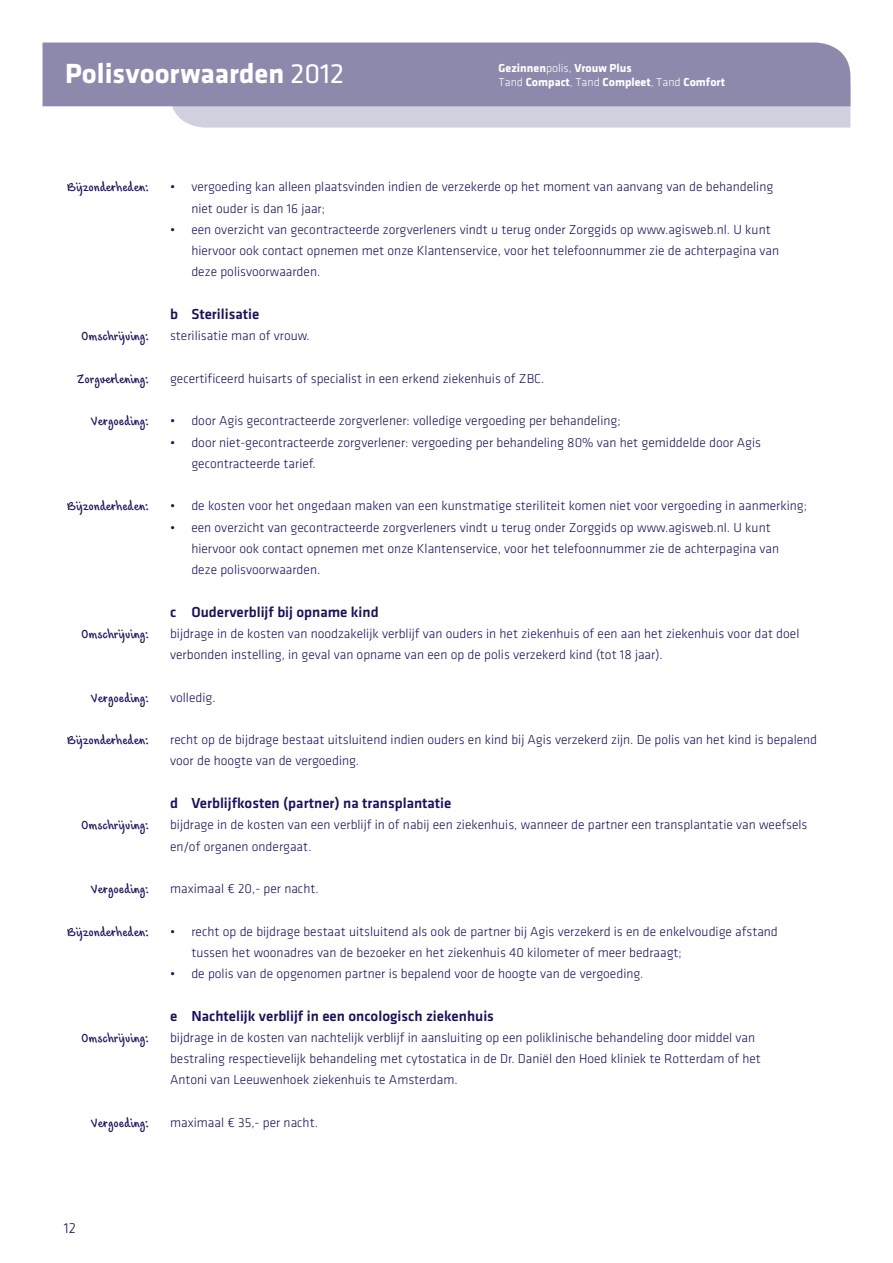
<style>
.page{position:relative;width:893px;height:1263px;background:#fff}
.page>*{position:absolute;margin:0;border:0;box-sizing:border-box;transform-origin:0 0}
.t1{font:700 28.8px "Agis Klavika";color:#fff}
.t2{font:500 15px "Agis Klavika";color:#1a125a}
.t3{font:300 15px "Agis Klavika";color:#1a125a}
.t4{font:300 13.5px/21.3px "Agis Klavika";color:#1a125a}
.t5{font:13.5px "Agis Script";color:#1a125a}
.t6{font:700 12px/14.4px "Agis Klavika";color:#fff}
.s1{font-weight:400}
.s2{font-weight:300}
</style>
<div class="page">
<svg style="left:170px;top:106px;width:680px;height:22px;background:#d1d0de"></svg>
<div style="left:43px;top:43px;width:807px;height:63px;background:#8d89ac"></div>
<h1 class="t1" style="left:65px;top:52px;width:281px">Polisvoorwaarden <span class="s1">2012</span></h1>
<p class="t6" style="left:499px;top:60px;width:228px">Gezinnen<span class="s2">polis,</span> Vrouw Plus<br><span class="s2">Tand</span> Compact<span class="s2">, Tand</span> Compleet<span class="s2">, Tand</span> Comfort</p>
<p class="t5" style="left:67px;top:178px;width:83px">Bijzonderheden:</p>
<p class="t4" style="left:191px;top:176px;width:583px;text-indent:-21px">• vergoeding kan alleen plaatsvinden indien de verzekerde op het moment van aanvang van de behandeling niet ouder is dan 16 jaar;</p>
<p class="t4" style="left:191px;top:219px;width:589px;text-indent:-21px">• een overzicht van gecontracteerde zorgverleners vindt u terug onder Zorggids op www.agisweb.nl. U kunt hiervoor ook contact opnemen met onze Klantenservice, voor het telefoonnummer zie de achterpagina van deze polisvoorwaarden.</p>
<p class="t2" style="left:170px;top:304px;width:91px">b Sterilisatie</p>
<p class="t5" style="left:81px;top:327px;width:69px">Omschrijving:</p>
<p class="t4" style="left:170px;top:325px;width:141px">sterilisatie man of vrouw.</p>
<p class="t5" style="left:77px;top:369px;width:73px">Zorgverlening:</p>
<p class="t4" style="left:170px;top:367px;width:376px">gecertificeerd huisarts of specialist in een erkend ziekenhuis of ZBC.</p>
<p class="t5" style="left:91px;top:412px;width:59px">Vergoeding:</p>
<p class="t4" style="left:170px;top:410px;width:452px">• door Agis gecontracteerde zorgverlener: volledige vergoeding per behandeling;</p>
<p class="t4" style="left:191px;top:431px;width:571px;text-indent:-21px">• door niet-gecontracteerde zorgverlener: vergoeding per behandeling 80% van het gemiddelde door Agis gecontracteerde tarief.</p>
<p class="t5" style="left:67px;top:497px;width:83px">Bijzonderheden:</p>
<p class="t4" style="left:170px;top:495px;width:638px">• de kosten voor het ongedaan maken van een kunstmatige steriliteit komen niet voor vergoeding in aanmerking;</p>
<p class="t4" style="left:191px;top:516px;width:589px;text-indent:-21px">• een overzicht van gecontracteerde zorgverleners vindt u terug onder Zorggids op www.agisweb.nl. U kunt hiervoor ook contact opnemen met onze Klantenservice, voor het telefoonnummer zie de achterpagina van deze polisvoorwaarden.</p>
<p class="t2" style="left:170px;top:601px;width:210px">c Ouderverblijf bij opname kind</p>
<p class="t5" style="left:81px;top:624px;width:69px">Omschrijving:</p>
<p class="t4" style="left:170px;top:623px;width:631px">bijdrage in de kosten van noodzakelijk verblijf van ouders in het ziekenhuis of een aan het ziekenhuis voor dat doel verbonden instelling, in geval van opname van een op de polis verzekerd kind (tot 18 jaar).</p>
<p class="t5" style="left:91px;top:688px;width:59px">Vergoeding:</p>
<p class="t4" style="left:170px;top:686px;width:47px">volledig.</p>
<p class="t5" style="left:67px;top:731px;width:83px">Bijzonderheden:</p>
<p class="t4" style="left:170px;top:729px;width:649px">recht op de bijdrage bestaat uitsluitend indien ouders en kind bij Agis verzekerd zijn. De polis van het kind is bepalend voor de hoogte van de vergoeding.</p>
<p class="t2" style="left:170px;top:793px;width:283px">d Verblijfkosten (partner) na transplantatie</p>
<p class="t5" style="left:81px;top:816px;width:69px">Omschrijving:</p>
<p class="t4" style="left:170px;top:814px;width:639px">bijdrage in de kosten van een verblijf in of nabij een ziekenhuis, wanneer de partner een transplantatie van weefsels en/of organen ondergaat.</p>
<p class="t5" style="left:91px;top:880px;width:59px">Vergoeding:</p>
<p class="t4" style="left:170px;top:878px;width:150px">maximaal € 20,- per nacht.</p>
<p class="t5" style="left:67px;top:922px;width:83px">Bijzonderheden:</p>
<p class="t4" style="left:191px;top:920px;width:588px;text-indent:-21px">• recht op de bijdrage bestaat uitsluitend als ook de partner bij Agis verzekerd is en de enkelvoudige afstand tussen het woonadres van de bezoeker en het ziekenhuis 40 kilometer of meer bedraagt;</p>
<p class="t4" style="left:170px;top:963px;width:475px">• de polis van de opgenomen partner is bepalend voor de hoogte van de vergoeding.</p>
<p class="t2" style="left:170px;top:1005px;width:325px">e Nachtelijk verblijf in een oncologisch ziekenhuis</p>
<p class="t5" style="left:81px;top:1028px;width:69px">Omschrijving:</p>
<p class="t4" style="left:170px;top:1026px;width:592px">bijdrage in de kosten van nachtelijk verblijf in aansluiting op een poliklinische behandeling door middel van bestraling respectievelijk behandeling met cytostatica in de Dr. Daniël den Hoed kliniek te Rotterdam of het<br>Antoni van Leeuwenhoek ziekenhuis te Amsterdam.</p>
<p class="t5" style="left:91px;top:1113px;width:59px">Vergoeding:</p>
<p class="t4" style="left:170px;top:1112px;width:150px">maximaal € 35,- per nacht.</p>
<p class="t3" style="left:64px;top:1219px;width:14px">12</p>
</div>
